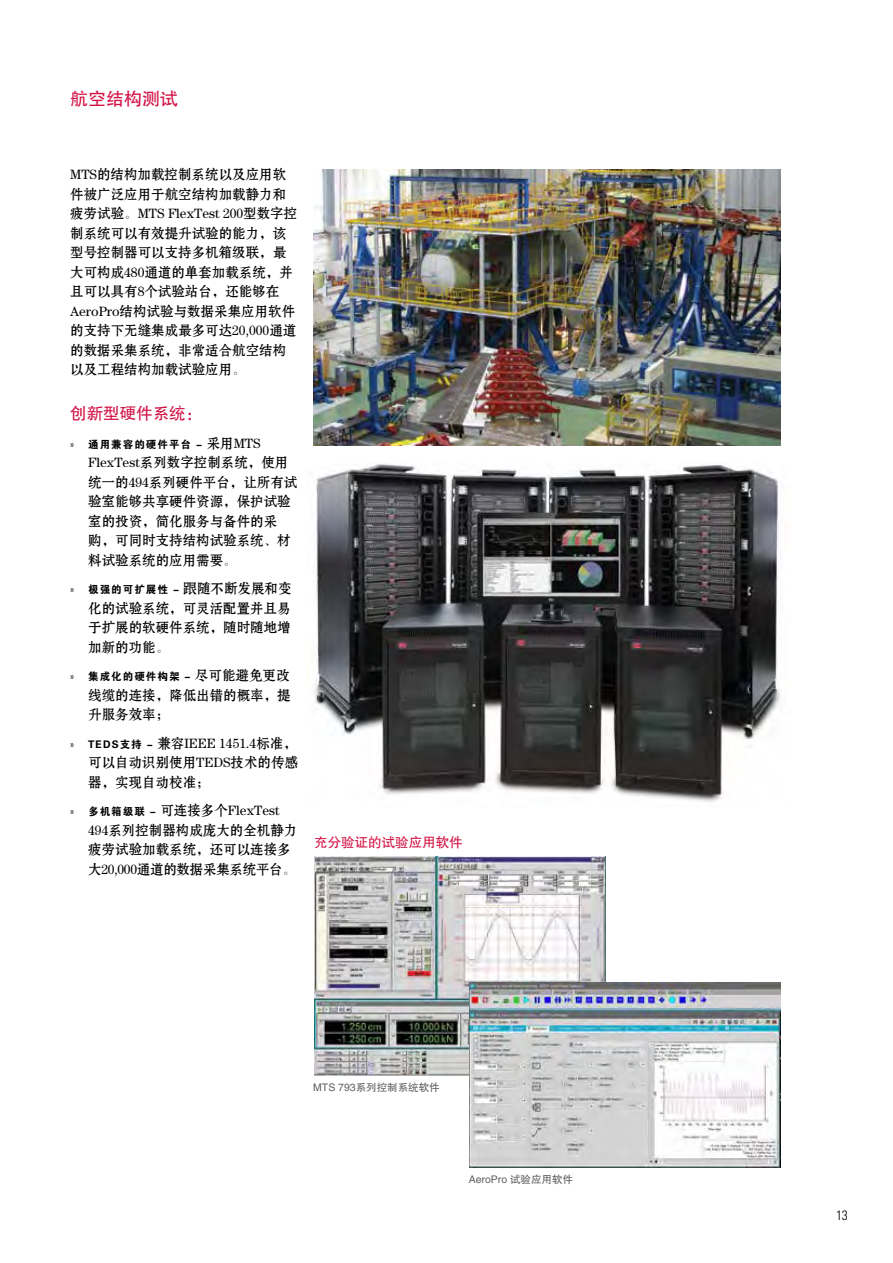
<style>
.page{position:relative;width:893px;height:1263px;background:#fff}
.page>*{position:absolute;margin:0;border:0;box-sizing:border-box;transform-origin:0 0}
.t1{font:18px "FZHTJW GB1 0";color:#d31245}
.t2{font:16.5px "FZHTJW GB1 0";color:#d31245}
.t3{font:13.5px/19.5px "FZSHJW GB1 0";color:#000}
.t4{font:13.5px "FZHTJW GB1 0";color:#d31245}
.t5{font:300 condensed 13.5px "Univers LT Std";color:#000}
.t6{font:10.5px "FZDHTJW GB1 0";letter-spacing:.1em;color:#000}
.t7{font:10.5px "FZHTJW GB1 0";color:#5f6062}
.s1{font-family:"Univers";font-weight:300;font-stretch:condensed}
.s2{font-family:"FZSHJW GB1 0";font-size:13.5px}
.s3{font-family:"Univers";font-weight:300;font-stretch:condensed;font-size:10.5px}
.s4{font-family:"FZDHTJW GB1 0";font-size:10.5px}
</style>
<div class="page">
<div style="left:311px;top:855px;width:295px;height:222px;background:linear-gradient(to bottom,#fff,#fff)"></div>
<img style="left:314px;top:857px;width:292px;height:219px">
<img style="left:469px;top:983px;width:312px;height:185px">
<img style="left:314px;top:463px;width:467px;height:339px">
<img style="left:314px;top:170px;width:467px;height:275px">
<h1 class="t1" style="left:70px;top:89px;width:110px">航空结构测试</h1>
<p class="t3" style="left:70px;top:165px;width:229px">MTS的结构加载控制系统以及应用软件被广泛应用于航空结构加载静力和疲劳试验。MTS FlexTest 200型数字控制系统可以有效提升试验的能力，该型号控制器可以支持多机箱级联，最大可构成480通道的单套加载系统，并且可以具有8个试验站台，还能够在<br>AeroPro结构试验与数据采集应用软件的支持下无缝集成最多可达20,000通道的数据采集系统，非常适合航空结构以及工程结构加载试验应用。</p>
<p class="t2" style="left:70px;top:404px;width:134px">创新型硬件系统：</p>
<p class="t6" style="left:70px;top:438px;width:192px"><span class="s1">»</span> 通用兼容的硬件平台 - <span class="s2">采用MTS</span></p>
<p class="t3" style="left:88px;top:453px;width:211px">FlexTest系列数字控制系统，使用统一的494系列硬件平台，让所有试验室能够共享硬件资源，保护试验室的投资，简化服务与备件的采<br>购，可同时支持结构试验系统、材料试验系统的应用需要。</p>
<p class="t6" style="left:70px;top:584px;width:223px"><span class="s1">»</span> 极强的可扩展性 - <span class="s2">跟随不断发展和变</span></p>
<p class="t3" style="left:88px;top:599px;width:204px;text-align:justify">化的试验系统，可灵活配置并且易于扩展的软硬件系统，随时随地增加新的功能。</p>
<p class="t6" style="left:70px;top:671px;width:221px"><span class="s1">»</span> 集成化的硬件构架 - <span class="s2">尽可能避免更改</span></p>
<p class="t3" style="left:88px;top:686px;width:204px">线缆的连接，降低出错的概率，提升服务效率；</p>
<p class="t3" style="left:88px;top:734px;width:211px;text-align:justify;text-indent:-18px"><span class="s3">»</span> <span class="s4">TEDS支持 -</span> 兼容IEEE 1451.4标准，可以自动识别使用TEDS技术的传感器，实现自动校准；</p>
<p class="t3" style="left:88px;top:801px;width:211px;text-indent:-18px"><span class="s3">»</span> <span class="s4">多机箱级联 -</span> 可连接多个FlexTest<br>494系列控制器构成庞大的全机静力疲劳试验加载系统，还可以连接多大20,000通道的数据采集系统平台。</p>
<p class="t4" style="left:314px;top:835px;width:150px">充分验证的试验应用软件</p>
<p class="t7" style="left:313px;top:1081px;width:128px">MTS 793系列控制系统软件</p>
<p class="t7" style="left:469px;top:1173px;width:106px">AeroPro 试验应用软件</p>
<p class="t5" style="left:836px;top:1207px;width:13px">13</p>
</div>
